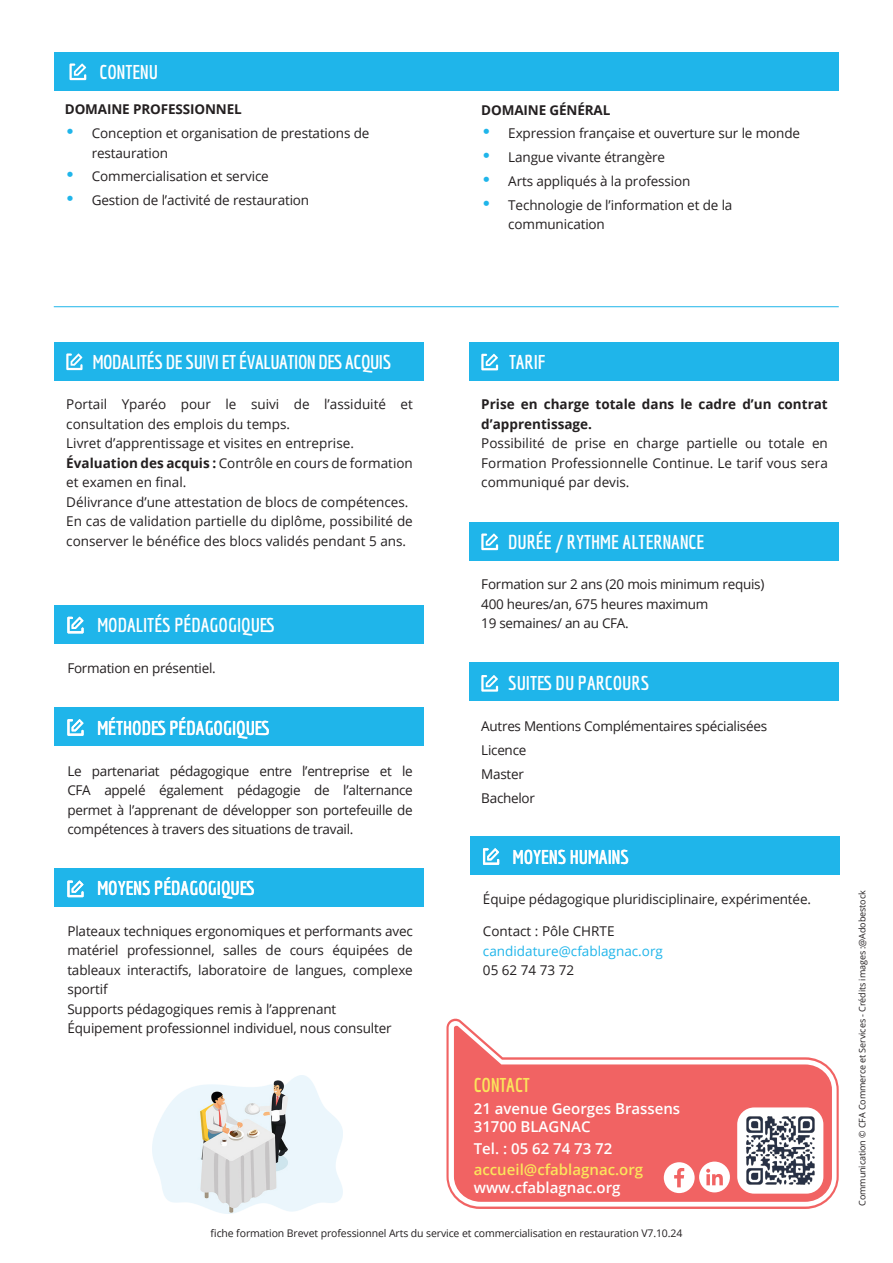
<style>
.page{position:relative;width:893px;height:1263px;background:#fff}
.page>*{position:absolute;margin:0;border:0;box-sizing:border-box;transform-origin:0 0}
.t1{font:700 19.5px "Economica";color:#fff}
.t2{font:700 19.5px "Economica";letter-spacing:-.02em;color:#fff}
.t3{font:700 19.5px "Economica";color:#fbe55b}
.t4{font:600 15px "Open Sans";color:#fff}
.t5{font:600 15px "Open Sans";color:#fbe55b}
.t6{font:13.5px/19.5px "Open Sans";letter-spacing:-.01em;color:#231f20}
.t7{font:700 13.5px/19.5px "Open Sans";color:#231f20}
.t8{font:13.5px "Open Sans";color:#1fb5ea}
.t9{font:10.5px "Open Sans";letter-spacing:-.01em;color:#231f20}
.t10{font:9px "Open Sans";letter-spacing:-.01em;color:#231f20}
.s1{font-family:"Futura";font-weight:700;font-size:18px;color:#1fb5ea}
.s2{font-weight:700}
</style>
<div class="page">
<div style="left:54px;top:342px;width:370px;height:38px;background:#1fb5ea"></div>
<div style="left:469px;top:522px;width:370px;height:38px;background:#1fb5ea"></div>
<div style="left:54px;top:52px;width:785px;height:38px;background:#1fb5ea"></div>
<div style="left:469px;top:663px;width:370px;height:38px;background:#1fb5ea"></div>
<div style="left:469px;top:342px;width:370px;height:38px;background:#1fb5ea"></div>
<svg style="left:481px;top:354px;width:17px;height:16px"></svg>
<svg style="left:481px;top:533px;width:17px;height:17px"></svg>
<svg style="left:481px;top:675px;width:17px;height:17px"></svg>
<svg style="left:66px;top:353px;width:17px;height:17px"></svg>
<div style="left:54px;top:605px;width:370px;height:39px;background:#1fb5ea"></div>
<svg style="left:67px;top:617px;width:17px;height:16px"></svg>
<div style="left:54px;top:708px;width:370px;height:38px;background:#1fb5ea"></div>
<svg style="left:67px;top:719px;width:17px;height:17px"></svg>
<div style="left:54px;top:868px;width:370px;height:39px;background:#1fb5ea"></div>
<svg style="left:67px;top:880px;width:17px;height:17px"></svg>
<div style="left:470px;top:837px;width:369px;height:38px;background:#1fb5ea"></div>
<svg style="left:483px;top:848px;width:16px;height:17px"></svg>
<svg style="left:69px;top:63px;width:17px;height:17px"></svg>
<hr style="left:54px;top:306px;width:785px;height:1px;background:#1fb5ea">
<img style="left:152px;top:1076px;width:190px;height:137px">
<svg style="left:446px;top:1018px;width:393px;height:191px"></svg>
<svg style="left:454px;top:1026px;width:378px;height:176px;fill:#f16363"></svg>
<img style="left:737px;top:1107px;width:86px;height:86px">
<svg style="left:664px;top:1161px;width:66px;height:32px"></svg>
<p class="t1" style="left:99px;top:61px;width:60px">CONTENU</p>
<p class="t7" style="left:65px;top:99px;width:178px">DOMAINE PROFESSIONNEL</p>
<p class="t6" style="left:92px;top:123px;width:279px;text-indent:-27px"><span class="s1">•</span> Conception et organisation de prestations de restauration</p>
<p class="t6" style="left:65px;top:166px;width:206px"><span class="s1">•</span> Commercialisation et service</p>
<p class="t6" style="left:65px;top:190px;width:246px"><span class="s1">•</span> Gestion de l’activité de restauration</p>
<p class="t7" style="left:481px;top:100px;width:131px">DOMAINE GÉNÉRAL</p>
<p class="t6" style="left:481px;top:123px;width:320px"><span class="s1">•</span> Expression française et ouverture sur le monde</p>
<p class="t6" style="left:481px;top:147px;width:185px"><span class="s1">•</span> Langue vivante étrangère</p>
<p class="t6" style="left:481px;top:171px;width:211px"><span class="s1">•</span> Arts appliqués à la profession</p>
<p class="t6" style="left:508px;top:195px;width:226px;text-indent:-27px"><span class="s1">•</span> Technologie de l’information et de la communication</p>
<p class="t2" style="left:93px;top:351px;width:300px">MODALITÉS DE SUIVI ET ÉVALUATION DES ACQUIS</p>
<p class="t6" style="left:66px;top:394px;width:348px">Portail Yparéo pour le suivi de l’assiduité et consultation des emplois du temps.</p>
<p class="t6" style="left:66px;top:433px;width:289px">Livret d’apprentissage et visites en entreprise.</p>
<p class="t6" style="left:66px;top:453px;width:348px"><span class="s2">Évaluation des acquis :</span> Contrôle en cours de formation et examen en final.</p>
<p class="t6" style="left:66px;top:492px;width:344px">Délivrance d’une attestation de blocs de compétences.</p>
<p class="t6" style="left:66px;top:511px;width:348px">En cas de validation partielle du diplôme, possibilité de conserver le bénéfice des blocs validés pendant 5 ans.</p>
<p class="t1" style="left:97px;top:614px;width:179px">MODALITÉS PÉDAGOGIQUES</p>
<p class="t6" style="left:67px;top:658px;width:150px">Formation en présentiel.</p>
<p class="t1" style="left:97px;top:716px;width:174px">MÉTHODES PÉDAGOGIQUES</p>
<p class="t6" style="left:67px;top:761px;width:347px;text-align:justify">Le partenariat pédagogique entre l’entreprise et le CFA appelé également pédagogie de l’alternance permet à l’apprenant de développer son portefeuille de compétences à travers des situations de travail.</p>
<p class="t1" style="left:97px;top:877px;width:159px">MOYENS PÉDAGOGIQUES</p>
<p class="t6" style="left:67px;top:921px;width:347px;text-align:justify">Plateaux techniques ergonomiques et performants avec matériel professionnel, salles de cours équipées de tableaux interactifs, laboratoire de langues, complexe sportif</p>
<p class="t6" style="left:67px;top:999px;width:271px">Supports pédagogiques remis à l’apprenant</p>
<p class="t6" style="left:67px;top:1018px;width:326px">Équipement professionnel individuel, nous consulter</p>
<p class="t1" style="left:509px;top:351px;width:38px">TARIF</p>
<p class="t7" style="left:481px;top:394px;width:348px">Prise en charge totale dans le cadre d’un contrat d’apprentissage.</p>
<p class="t6" style="left:481px;top:433px;width:348px;text-align:justify">Possibilité de prise en charge partielle ou totale en Formation Professionnelle Continue. Le tarif vous sera communiqué par devis.</p>
<p class="t1" style="left:508px;top:531px;width:198px">DURÉE / RYTHME ALTERNANCE</p>
<p class="t6" style="left:481px;top:574px;width:285px">Formation sur 2 ans (20 mois minimum requis)</p>
<p class="t6" style="left:481px;top:594px;width:229px">400 heures/an, 675 heures maximum</p>
<p class="t6" style="left:481px;top:613px;width:149px">19 semaines/ an au CFA.</p>
<p class="t1" style="left:508px;top:671px;width:142px">SUITES DU PARCOURS</p>
<p class="t6" style="left:481px;top:716px;width:287px">Autres Mentions Complémentaires spécialisées</p>
<p class="t6" style="left:481px;top:740px;width:47px">Licence</p>
<p class="t6" style="left:481px;top:764px;width:44px">Master</p>
<p class="t6" style="left:481px;top:788px;width:55px">Bachelor</p>
<p class="t1" style="left:513px;top:845px;width:118px">MOYENS HUMAINS</p>
<p class="t6" style="left:483px;top:889px;width:330px">Équipe pédagogique pluridisciplinaire, expérimentée.</p>
<p class="t6" style="left:483px;top:921px;width:133px">Contact : Pôle CHRTE</p>
<p class="t8" style="left:483px;top:941px;width:181px">candidature@cfablagnac.org</p>
<p class="t6" style="left:483px;top:960px;width:93px">05 62 74 73 72</p>
<p class="t3" style="left:474px;top:1074px;width:58px">CONTACT</p>
<p class="t4" style="left:474px;top:1098px;width:208px">21 avenue Georges Brassens</p>
<p class="t4" style="left:474px;top:1116px;width:118px">31700 BLAGNAC</p>
<p class="t4" style="left:474px;top:1138px;width:140px">Tel. : 05 62 74 73 72</p>
<p class="t5" style="left:474px;top:1159px;width:171px">accueil@cfablagnac.org</p>
<p class="t4" style="left:474px;top:1178px;width:148px">www.cfablagnac.org</p>
<p class="t9" style="left:211px;top:1225px;width:473px">fiche formation Brevet professionnel Arts du service et commercialisation en restauration V7.10.24</p>
<p class="t10" style="left:856px;top:1206px;width:317px;rotate:-90deg">Communication © CFA Commerce et Services - Crédits images :@Adobestock</p>
</div>
